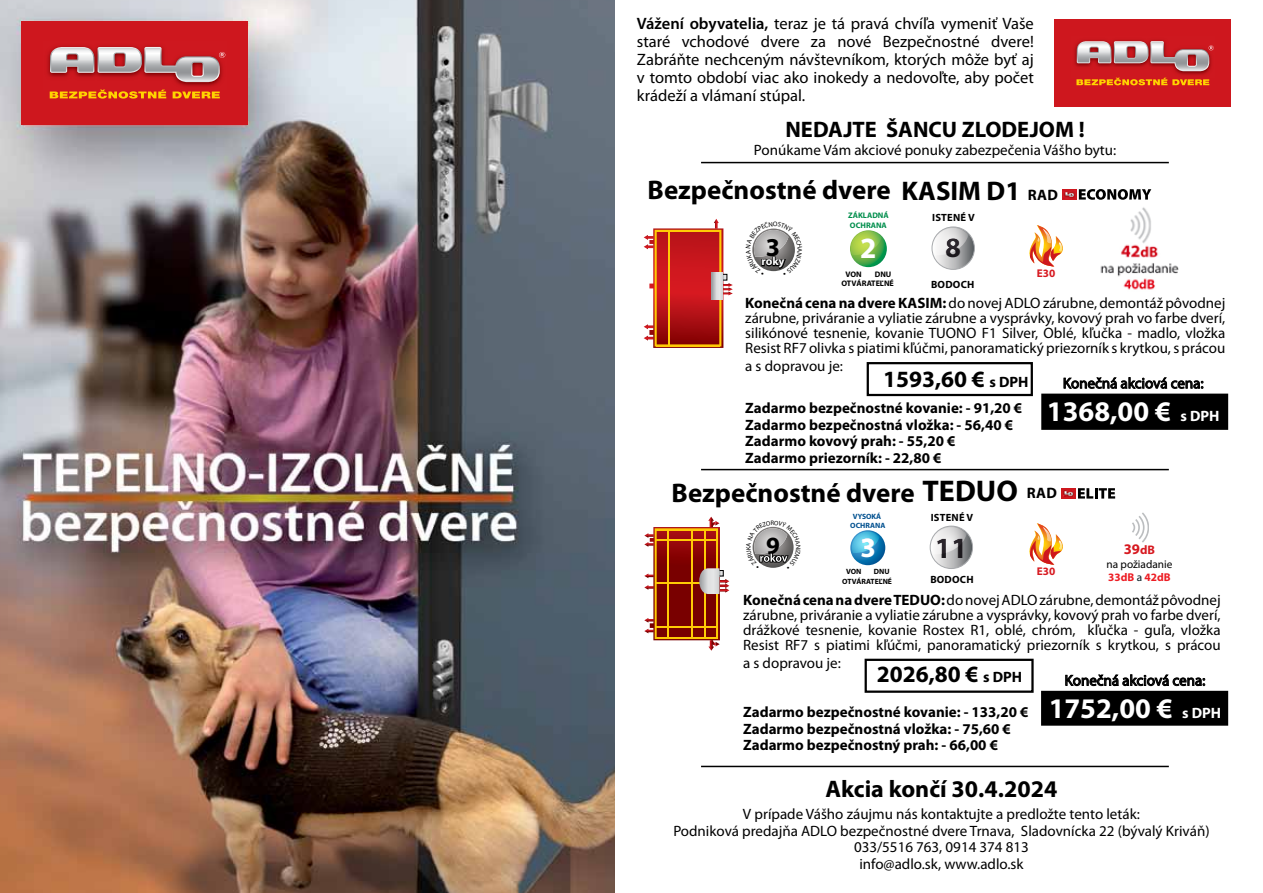
<style>
.page{position:relative;width:1263px;height:893px;background:#fff}
.page>*{position:absolute;margin:0;border:0;box-sizing:border-box;transform-origin:0 0}
.t1{font:700 30px "Myriad Pro";color:#000}
.t2{font:700 29.55px "Myriad Pro";color:#1b181c}
.t3{font:700 29.4px "Myriad";color:#fff}
.t4{font:700 28.5px "Myriad Pro";color:#fff}
.t5{font:700 28.35px "Myriad Pro";color:#1b181c}
.t6{font:700 27.9px "Myriad";color:#fff}
.t7{font:700 27px "Myriad Pro";color:#000}
.t8{font:700 25.8px "Myriad Pro";color:#000}
.t9{font:700 24.9px "Myriad Pro";color:#000}
.t10{font:700 24px "Myriad Pro";color:#000}
.t11{font:700 23.4px "Myriad Pro";color:#000}
.t12{font:700 22.5px "Myriad Pro";color:#000}
.t13{font:16.5px/18px "Myriad Pro";color:#000;text-align:justify}
.t14{font:15px/15px "Myriad Pro";color:#000;text-align:justify}
.t15{font:700 15px/16.5px "Myriad Pro";color:#000}
.t16{font:700 14.7px "Myriad Pro";color:#d71920}
.t17{font:700 11.55px "Myriad Pro";color:#fff}
.t18{font:11.25px/13.5px "Myriad Pro";color:#000}
.t19{font:700 11.25px "Myriad Pro";color:#d71920}
.t20{font:700 10.5px "Myriad Pro";color:#000}
.t21{font:700 8.1px/9.6px "Myriad";color:#000}
.t22{font:700 8.1px/9.6px "Myriad";color:#008e4c}
.t23{font:700 7.65px/9.1px "Myriad";color:#000}
.t24{font:700 7.65px/9.1px "Myriad";color:#00508f;text-align:center}
.s1{font-weight:600}
.s2{font-size:15.15px}
.s3{font-family:"Myriad Pro"}
.s4{font-weight:700}
.s5{font-size:15px}
.s6{font-family:"Myriad";font-size:12.45px}
.s7{font-weight:700;color:#ed1d24}
.s8{color:#041a20}
</style>
<div class="page">
<img style="left:1100px;top:207px;width:78px;height:83px">
<hr style="left:701px;top:766px;width:468px;height:1px;background:#000">
<hr style="left:701px;top:162px;width:468px;height:1px;background:#000">
<div style="left:867px;top:362px;width:166px;height:34px;border:2px solid #000"></div>
<div style="left:1062px;top:189px;width:15px;height:11px;background:#ce171e"></div>
<svg style="left:1064px;top:189px;width:87px;height:11px"></svg>
<svg style="left:644px;top:219px;width:89px;height:129px"></svg>
<svg style="left:711px;top:272px;width:12px;height:27px"></svg>
<div style="left:1042px;top:395px;width:185px;height:34px;background:#000"></div>
<div style="left:1041px;top:394px;width:187px;height:36px;border:2px solid #000"></div>
<svg style="left:1048px;top:377px;width:171px;height:20px"></svg>
<hr style="left:701px;top:469px;width:468px;height:1px;background:#000">
<div style="left:1042px;top:692px;width:185px;height:32px;background:#000"></div>
<div style="left:1041px;top:691px;width:187px;height:35px;border:2px solid #000"></div>
<svg style="left:644px;top:517px;width:85px;height:134px"></svg>
<div style="left:864px;top:659px;width:170px;height:34px;border:2px solid #000"></div>
<svg style="left:1050px;top:674px;width:171px;height:20px"></svg>
<svg style="left:1061px;top:488px;width:3px;height:11px"></svg>
<svg style="left:1064px;top:488px;width:51px;height:11px"></svg>
<svg style="left:850px;top:530px;width:35px;height:35px"></svg>
<svg style="left:852px;top:531px;width:27px;height:22px"></svg>
<svg style="left:930px;top:526px;width:42px;height:42px"></svg>
<div style="left:930px;top:526px;width:43px;height:43px;border:1px solid #a7a9ac;border-radius:50%"></div>
<svg style="left:931px;top:527px;width:36px;height:27px"></svg>
<svg style="left:1029px;top:225px;width:34px;height:42px"></svg>
<svg style="left:1029px;top:523px;width:34px;height:42px"></svg>
<svg style="left:1132px;top:512px;width:17px;height:31px"></svg>
<svg style="left:850px;top:230px;width:37px;height:37px"></svg>
<svg style="left:851px;top:231px;width:31px;height:24px"></svg>
<svg style="left:932px;top:227px;width:42px;height:42px"></svg>
<div style="left:932px;top:227px;width:42px;height:42px;border:1px solid #a7a9ac;border-radius:50%"></div>
<svg style="left:933px;top:228px;width:35px;height:27px"></svg>
<div style="left:1054px;top:19px;width:177px;height:88px;background:#ce171e"></div>
<img style="left:1074px;top:40px;width:140px;height:35px">
<svg style="left:1077px;top:41px;width:136px;height:30px"></svg>
<svg style="left:1076px;top:78px;width:133px;height:7px"></svg>
<img style="left:0;top:0;width:615px;height:893px">
<div style="left:22px;top:21px;width:226px;height:103px;background:#ce171e"></div>
<img style="left:47px;top:46px;width:179px;height:41px">
<svg style="left:50px;top:47px;width:175px;height:35px"></svg>
<svg style="left:50px;top:90px;width:116px;height:9px"></svg>
<svg style="left:173px;top:92px;width:47px;height:6px"></svg>
<svg style="left:0;top:0;width:7px;height:7px"></svg>
<svg style="left:752px;top:228px;width:43px;height:44px"></svg>
<svg style="left:752px;top:526px;width:42px;height:42px"></svg>
<p class="t13" style="left:637px;top:15px;width:398px"><span class="s1">Vážení obyvatelia,</span> teraz je tá pravá chvíľa vymeniť Vaše staré vchodové dvere za nové Bezpečnostné dvere!<br>Zabráňte nechceným návštevníkom, ktorých môže byť aj v tomto období viac ako inokedy a nedovoľte, aby počet krádeží a vlámaní stúpal.</p>
<h3 class="t12" style="left:785px;top:114px;width:301px">NEDAJTE ŠANCU ZLODEJOM !</h3>
<p class="t14" style="left:754px;top:142px;width:364px">Ponúkame Vám akciové ponuky zabezpečenia Vášho bytu:</p>
<h3 class="t7" style="left:647px;top:173px;width:412px">Bezpečnostné dvere KASIM D1 <span class="s2">RAD</span></h3>
<h3 class="t8" style="left:766px;top:230px;width:16px">3</h3>
<p class="t17" style="left:761px;top:254px;width:25px">roky</p>
<p class="t22" style="left:848px;top:211px;width:42px">ZÁKLADNÁ<br>OCHRANA</p>
<p class="t20" style="left:932px;top:211px;width:11px">Isten</p>
<p class="t20" style="left:960px;top:211px;width:16px">é v</p>
<h3 class="t3" style="left:860px;top:233px;width:18px">2</h3>
<h3 class="t5" style="left:945px;top:229px;width:17px">8</h3>
<p class="t21" style="left:845px;top:270px;width:18px">VON</p>
<p class="t21" style="left:841px;top:270px;width:54px;text-indent:33px">DNU<br>OTVÁRATE<span class="s3">Ľ</span>NÉ</p>
<p class="t20" style="left:931px;top:278px;width:8px">bodoch</p>
<p class="t19" style="left:1037px;top:266px;width:20px">E30</p>
<p class="t14" style="left:745px;top:295px;width:482px"><span class="s4">Konečná cena na dvere KASIM:</span> do novej ADLO zárubne, demontáž pôvodnej zárubne, priváranie a vyliatie zárubne a vysprávky, kovový prah vo farbe dverí, silikónové tesnenie, kovanie TUONO F1 Silver, Oblé, kľučka - madlo, vložka Resist RF7 olivka s piatimi kľúčmi, panoramatický priezorník s krytkou, s prácou</p>
<p class="t14" style="left:745px;top:358px;width:99px">a s dopravou je:</p>
<p class="t15" style="left:745px;top:399px;width:279px">Zadarmo bezpečnostné kovanie: - 91,20 € Zadarmo bezpečnostná vložka: - 56,40 € Zadarmo kovový prah: - 55,20 €<br>Zadarmo priezorník: - 22,80 €</p>
<h3 class="t11" style="left:883px;top:364px;width:147px">1593,60 € <span class="s5">s DPH</span></h3>
<p class="t14" style="left:1063px;top:375px;width:142px">Konečná akciová cena:</p>
<h3 class="t4" style="left:1047px;top:393px;width:174px">1368,00 € <span class="s5">s DPH</span></h3>
<h3 class="t7" style="left:671px;top:475px;width:245px">Bezpečnostné dvere</h3>
<p class="t24" style="left:850px;top:512px;width:37px">VYSOKÁ<br>OCHRANA</p>
<h1 class="t1" style="left:922px;top:471px;width:136px">TEDUO <span class="s2">RAD</span></h1>
<p class="t20" style="left:931px;top:511px;width:11px">Isten</p>
<p class="t20" style="left:959px;top:511px;width:16px">é v</p>
<h3 class="t9" style="left:766px;top:529px;width:15px">9</h3>
<h3 class="t6" style="left:860px;top:534px;width:17px">3</h3>
<h2 class="t2" style="left:935px;top:529px;width:34px">11</h2>
<p class="t23" style="left:846px;top:567px;width:17px">VON</p>
<p class="t23" style="left:842px;top:567px;width:51px;text-indent:32px">DNU<br>OTVÁRATE<span class="s3">Ľ</span>NÉ</p>
<p class="t20" style="left:930px;top:572px;width:8px">bodoch</p>
<p class="t19" style="left:1037px;top:564px;width:20px">E30</p>
<p class="t16" style="left:1124px;top:540px;width:33px">39<span class="s6">dB</span></p>
<p class="t18" style="left:1106px;top:557px;width:67px">na požiadanie<br><span class="s7">33dB</span> <span class="s8">a</span> <span class="s7">42dB</span></p>
<p class="t14" style="left:743px;top:592px;width:479px"><span class="s4">Konečná cena na dvere TEDUO:</span> do novej ADLO zárubne, demontáž pôvodnej zárubne, priváranie a vyliatie zárubne a vysprávky, kovový prah vo farbe dverí, drážkové tesnenie, kovanie Rostex R1, oblé, chróm, kľučka - guľa, vložka Resist RF7 s piatimi kľúčmi, panoramatický priezorník s krytkou, s prácou</p>
<p class="t14" style="left:743px;top:655px;width:99px">a s dopravou je:</p>
<p class="t15" style="left:743px;top:704px;width:287px">Zadarmo bezpečnostné kovanie: - 133,20 €<br>Zadarmo bezpečnostná vložka: - 75,60 €<br>Zadarmo bezpečnostný prah: - 66,00 €</p>
<h3 class="t11" style="left:877px;top:659px;width:147px">2026,80 € <span class="s5">s DPH</span></h3>
<p class="t14" style="left:1065px;top:673px;width:142px">Konečná akciová cena:</p>
<h3 class="t4" style="left:1049px;top:690px;width:174px">1752,00 € <span class="s5">s DPH</span></h3>
<h3 class="t10" style="left:825px;top:773px;width:233px">Akcia končí 30.4.2024</h3>
<p class="t14" style="left:673px;top:806px;width:538px;line-height:16.5px;text-align:center">V prípade Vášho záujmu nás kontaktujte a predložte tento leták:<br>Podniková predajňa ADLO bezpečnostné dvere Trnava, Sladovnícka 22 (bývalý Kriváň)<br>033/5516 763, 0914 374 813<br>info@adlo.sk, www.adlo.sk</p>
</div>
